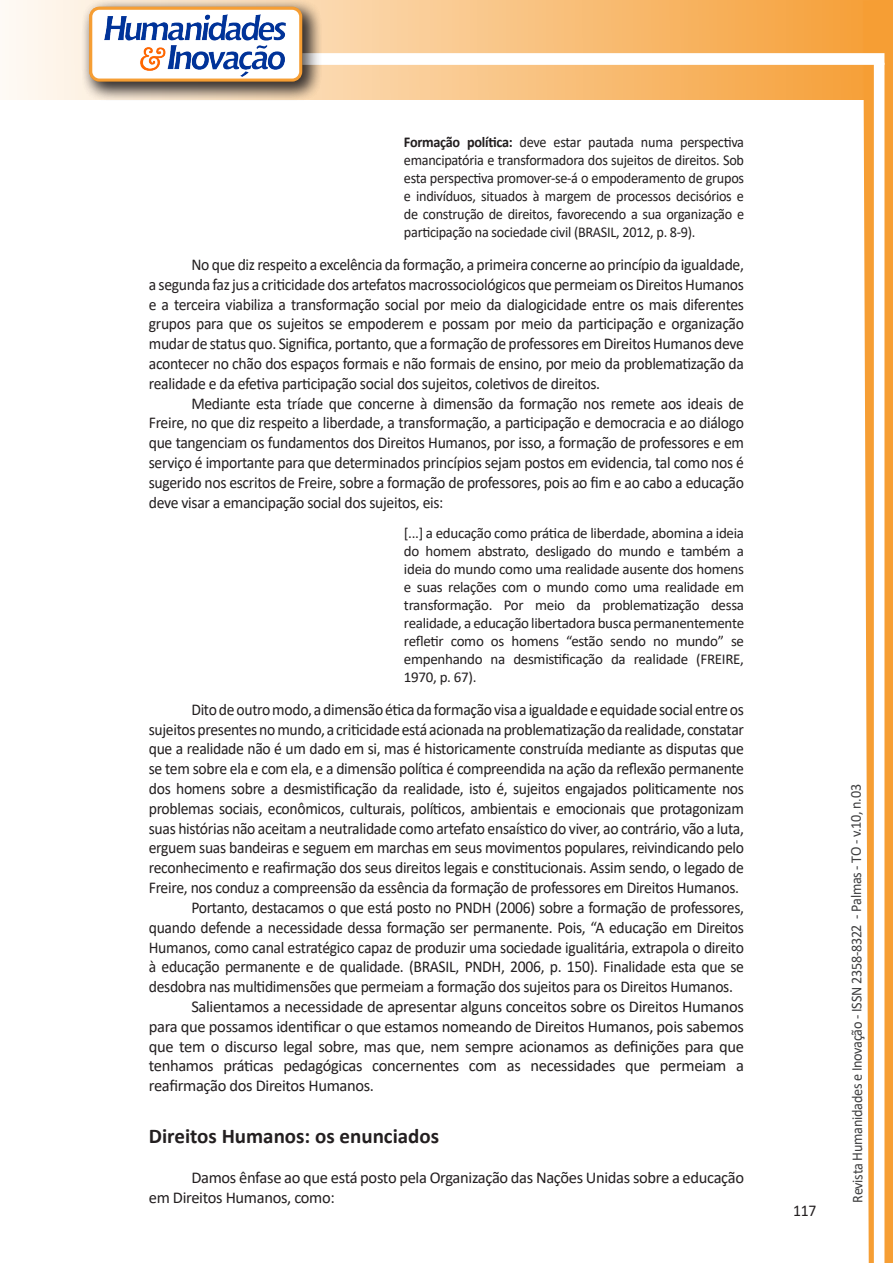
<style>
.page{position:relative;width:893px;height:1263px;background:#fff}
.page>*{position:absolute;margin:0;border:0;box-sizing:border-box;transform-origin:0 0}
.Titulo_2{font:700 21px "Calibri";color:#231f20}
.texto{font:16.5px/19.8px "Calibri";letter-spacing:-.02em;color:#231f20;text-align:justify;scale:.95 1}
.texto-2{font:16.5px/19.8px "Calibri";letter-spacing:-.02em;color:#231f20;text-align:justify}
.citacao{font:15px/18px "Calibri";letter-spacing:-.02em;color:#231f20;text-align:justify}
.citacao-2{font:15px/18px "Calibri";letter-spacing:-.02em;color:#231f20;text-align:justify;scale:.95 1}
.t1{font:15px "Calibri";letter-spacing:-.025em;color:#3e3e3f;scale:.95 1}
.s1{font-weight:700}
</style>
<div class="page">
<svg style="left:5px;top:0;width:858px;height:100px;background:#f9c484"></svg>
<div style="left:302px;top:53px;width:582px;height:12px;background:#fff;border:2px solid #fff"></div>
<svg style="left:863px;top:0;width:30px;height:1263px"></svg>
<div style="left:81px;top:0;width:241px;height:102px;background:#231f20;opacity:.75"></div>
<div style="left:91px;top:8px;width:210px;height:72px;background:#fff;border-radius:9px"></div>
<img style="left:104px;top:14px;width:181px;height:62px">
<div style="left:89px;top:7px;width:213px;height:75px;border:3px solid #f69e34;border-radius:9px"></div>
<p class="citacao-2" style="left:404px;top:133px;width:360px"><span class="s1">Formação política:</span> deve estar pautada numa perspectiva emancipatória e transformadora dos sujeitos de direitos. Sob esta perspectiva promover-se-á o empoderamento de grupos e indivíduos, situados à margem de processos decisórios e de construção de direitos, favorecendo a sua organização e participação na sociedade civil (BRASIL, 2012, p. 8-9).</p>
<p class="texto" style="left:149px;top:254px;width:628px;text-indent:43px">No que diz respeito a excelência da formação, a primeira concerne ao princípio da igualdade, a segunda faz jus a criticidade dos artefatos macrossociológicos que permeiam os Direitos Humanos e a terceira viabiliza a transformação social por meio da dialogicidade entre os mais diferentes grupos para que os sujeitos se empoderem e possam por meio da participação e organização mudar de status quo. Significa, portanto, que a formação de professores em Direitos Humanos deve acontecer no chão dos espaços formais e não formais de ensino, por meio da problematização da realidade e da efetiva participação social dos sujeitos, coletivos de direitos.</p>
<p class="texto" style="left:149px;top:393px;width:628px;text-indent:43px">Mediante esta tríade que concerne à dimensão da formação nos remete aos ideais de Freire, no que diz respeito a liberdade, a transformação, a participação e democracia e ao diálogo que tangenciam os fundamentos dos Direitos Humanos, por isso, a formação de professores e em serviço é importante para que determinados princípios sejam postos em evidencia, tal como nos é sugerido nos escritos de Freire, sobre a formação de professores, pois ao fim e ao cabo a educação deve visar a emancipação social dos sujeitos, eis:</p>
<p class="citacao" style="left:404px;top:524px;width:342px">[...] a educação como prática de liberdade, abomina a ideia do homem abstrato, desligado do mundo e também a ideia do mundo como uma realidade ausente dos homens e suas relações com o mundo como uma realidade em transformação. Por meio da problematização dessa realidade, a educação libertadora busca permanentemente refletir como os homens “estão sendo no mundo” se empenhando na desmistificação da realidade (FREIRE, 1970, p. 67).</p>
<p class="texto" style="left:149px;top:699px;width:628px;text-indent:43px">Dito de outro modo, a dimensão ética da formação visa a igualdade e equidade social entre os sujeitos presentes no mundo, a criticidade está acionada na problematização da realidade, constatar que a realidade não é um dado em si, mas é historicamente construída mediante as disputas que se tem sobre ela e com ela, e a dimensão política é compreendida na ação da reflexão permanente dos homens sobre a desmistificação da realidade, isto é, sujeitos engajados politicamente nos problemas sociais, econômicos, culturais, políticos, ambientais e emocionais que protagonizam suas histórias não aceitam a neutralidade como artefato ensaístico do viver, ao contrário, vão a luta, erguem suas bandeiras e seguem em marchas em seus movimentos populares, reivindicando pelo reconhecimento e reafirmação dos seus direitos legais e constitucionais. Assim sendo, o legado de Freire, nos conduz a compreensão da essência da formação de professores em Direitos Humanos.</p>
<p class="texto" style="left:149px;top:897px;width:628px;text-indent:43px">Portanto, destacamos o que está posto no PNDH (2006) sobre a formação de professores, quando defende a necessidade dessa formação ser permanente. Pois, “A educação em Direitos Humanos, como canal estratégico capaz de produzir uma sociedade igualitária, extrapola o direito à educação permanente e de qualidade. (BRASIL, PNDH, 2006, p. 150). Finalidade esta que se desdobra nas multidimensões que permeiam a formação dos sujeitos para os Direitos Humanos.</p>
<p class="texto-2" style="left:149px;top:996px;width:597px;text-indent:43px">Salientamos a necessidade de apresentar alguns conceitos sobre os Direitos Humanos para que possamos identificar o que estamos nomeando de Direitos Humanos, pois sabemos que tem o discurso legal sobre, mas que, nem sempre acionamos as definições para que tenhamos práticas pedagógicas concernentes com as necessidades que permeiam a reafirmação dos Direitos Humanos.</p>
<p class="Titulo_2" style="left:149px;top:1121px;width:292px">Direitos Humanos: os enunciados</p>
<p class="texto-2" style="left:149px;top:1167px;width:597px;text-indent:43px">Damos ênfase ao que está posto pela Organização das Nações Unidas sobre a educação em Direitos Humanos, como:</p>
<p class="texto" style="left:793px;top:1200px;width:26px">117</p>
<p class="t1" style="left:846px;top:1203px;width:442px;rotate:-90deg">Revista Humanidades e Inovação - ISSN 2358-8322 - Palmas - TO - v.10, n.03</p>
</div>
